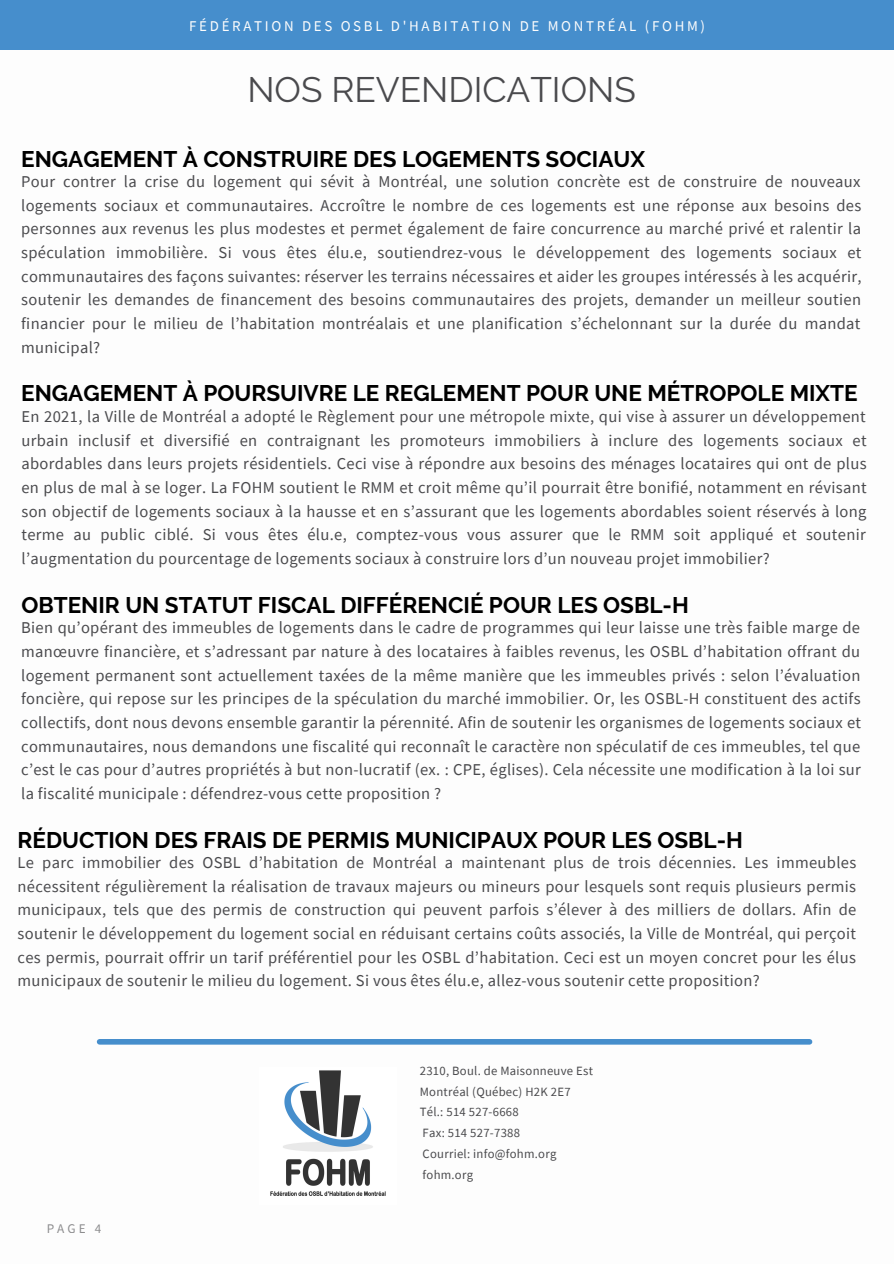
<style>
.page{position:relative;width:894px;height:1264px;background:#fff}
.page>*{position:absolute;margin:0;border:0;box-sizing:border-box;transform-origin:0 0}
.t1{font:35.25px "Raleway";color:#4a4a4d}
.t2{font:700 22.5px "Raleway";color:#000}
.t3{font:16.5px/23.7px "Source Sans Pro";letter-spacing:.02em;color:#4a4a4d;text-align:justify}
.t4{font:14.85px "Source Sans Pro";letter-spacing:.18em;color:#fdfdfd}
.t5{font:13.2px "Source Sans Pro";color:#4a4a4d}
.t6{font:12.6px "Source Sans Pro";letter-spacing:.02em;color:#4a4a4d}
</style>
<div class="page">
<div style="left:0;top:0;width:893px;height:49px;background:#468ecc"></div>
<div style="left:100px;top:1039px;width:709px;height:5px;background:#468ecc"></div>
<img style="left:270px;top:1070px;width:116px;height:126px">
<p class="t4" style="left:189px;top:16px;width:517px">FÉDÉRATION DES OSBL D'HABITATION DE MONTRÉAL (FOHM)</p>
<p class="t1" style="left:247px;top:69px;width:390px">NOS REVENDICATIONS</p>
<p class="t2" style="left:21px;top:145px;width:625px">ENGAGEMENT À CONSTRUIRE DES LOGEMENTS SOCIAUX</p>
<p class="t3" style="left:21px;top:169px;width:841px">Pour contrer la crise du logement qui sévit à Montréal, une solution concrète est de construire de nouveaux logements sociaux et communautaires. Accroître le nombre de ces logements est une réponse aux besoins des personnes aux revenus les plus modestes et permet également de faire concurrence au marché privé et ralentir la spéculation immobilière. Si vous êtes élu.e, soutiendrez-vous le développement des logements sociaux et communautaires des façons suivantes: réserver les terrains nécessaires et aider les groupes intéressés à les acquérir, soutenir les demandes de financement des besoins communautaires des projets, demander un meilleur soutien financier pour le milieu de l’habitation montréalais et une planification s’échelonnant sur la durée du mandat municipal?</p>
<p class="t2" style="left:21px;top:380px;width:837px">ENGAGEMENT À POURSUIVRE LE REGLEMENT POUR UNE MÉTROPOLE MIXTE</p>
<p class="t3" style="left:21px;top:404px;width:846px">En 2021, la Ville de Montréal a adopté le Règlement pour une métropole mixte, qui vise à assurer un développement urbain inclusif et diversifié en contraignant les promoteurs immobiliers à inclure des logements sociaux et abordables dans leurs projets résidentiels. Ceci vise à répondre aux besoins des ménages locataires qui ont de plus en plus de mal à se loger. La FOHM soutient le RMM et croit même qu’il pourrait être bonifié, notamment en révisant son objectif de logements sociaux à la hausse et en s’assurant que les logements abordables soient réservés à long terme au public ciblé. Si vous êtes élu.e, comptez-vous vous assurer que le RMM soit appliqué et soutenir l’augmentation du pourcentage de logements sociaux à construire lors d’un nouveau projet immobilier?</p>
<p class="t2" style="left:21px;top:591px;width:668px">OBTENIR UN STATUT FISCAL DIFFÉRENCIÉ POUR LES OSBL-H</p>
<p class="t3" style="left:21px;top:615px;width:841px">Bien qu’opérant des immeubles de logements dans le cadre de programmes qui leur laisse une très faible marge de manœuvre financière, et s’adressant par nature à des locataires à faibles revenus, les OSBL d’habitation offrant du logement permanent sont actuellement taxées de la même manière que les immeubles privés : selon l’évaluation foncière, qui repose sur les principes de la spéculation du marché immobilier. Or, les OSBL-H constituent des actifs collectifs, dont nous devons ensemble garantir la pérennité. Afin de soutenir les organismes de logements sociaux et communautaires, nous demandons une fiscalité qui reconnaît le caractère non spéculatif de ces immeubles, tel que c’est le cas pour d’autres propriétés à but non-lucratif (ex. : CPE, églises). Cela nécessite une modification à la loi sur la fiscalité municipale : défendrez-vous cette proposition ?</p>
<p class="t2" style="left:17px;top:826px;width:726px">RÉDUCTION DES FRAIS DE PERMIS MUNICIPAUX POUR LES OSBL-H</p>
<p class="t3" style="left:17px;top:850px;width:840px">Le parc immobilier des OSBL d’habitation de Montréal a maintenant plus de trois décennies. Les immeubles nécessitent régulièrement la réalisation de travaux majeurs ou mineurs pour lesquels sont requis plusieurs permis municipaux, tels que des permis de construction qui peuvent parfois s’élever à des milliers de dollars. Afin de soutenir le développement du logement social en réduisant certains coûts associés, la Ville de Montréal, qui perçoit ces permis, pourrait offrir un tarif préférentiel pour les OSBL d’habitation. Ceci est un moyen concret pour les élus municipaux de soutenir le milieu du logement. Si vous êtes élu.e, allez-vous soutenir cette proposition?</p>
<p class="t5" style="left:46px;top:1219px;width:56px">PAGE 4</p>
<p class="t6" style="left:419px;top:1062px;width:175px">2310, Boul. de Maisonneuve Est</p>
<p class="t6" style="left:419px;top:1083px;width:152px">Montréal (Québec) H2K 2E7</p>
<p class="t6" style="left:419px;top:1103px;width:100px">Tél.: 514 527-6668</p>
<p class="t6" style="left:422px;top:1124px;width:99px">Fax: 514 527-7388</p>
<p class="t6" style="left:422px;top:1145px;width:135px">Courriel: info@fohm.org</p>
<p class="t6" style="left:422px;top:1166px;width:52px">fohm.org</p>
</div>
